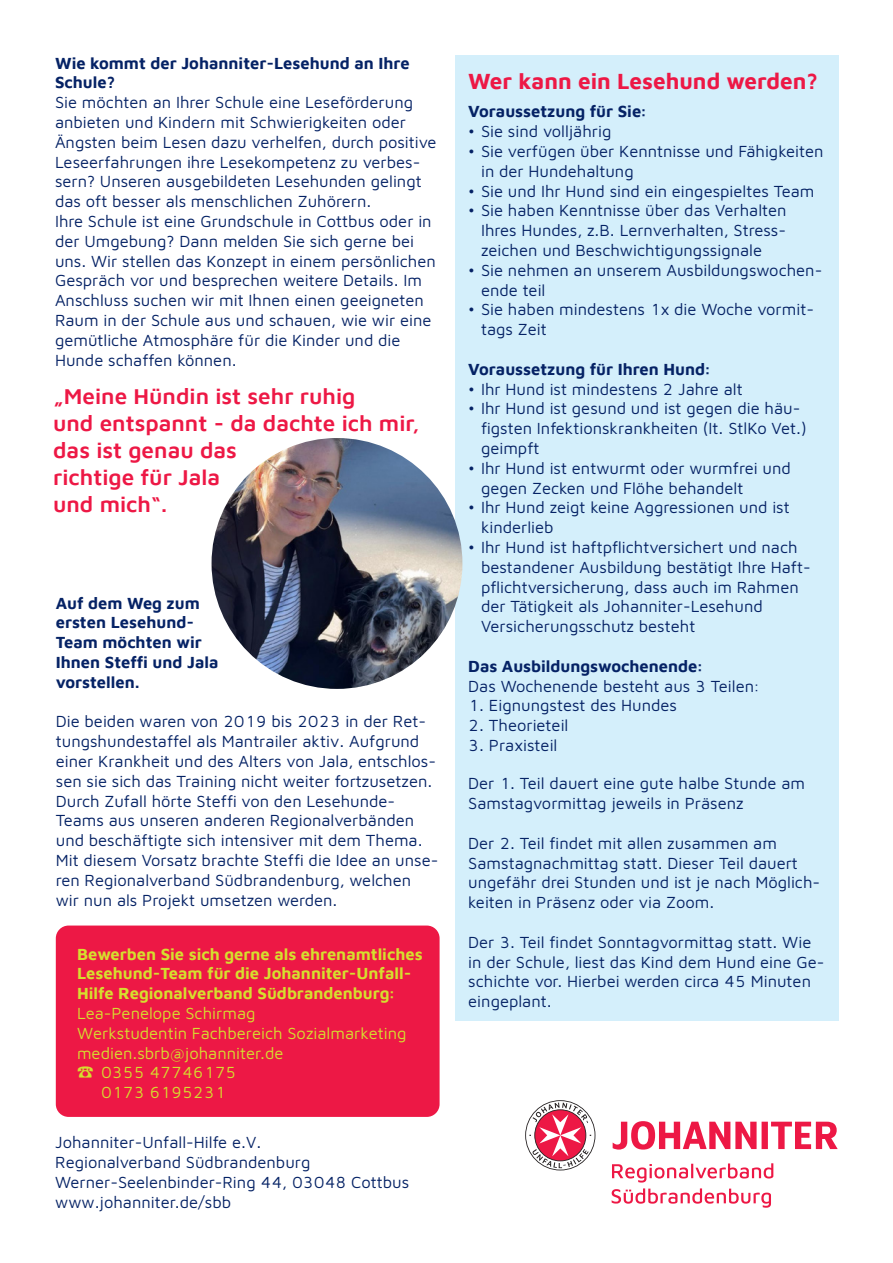
<style>
.page{position:relative;width:893px;height:1263px;background:#fff}
.page>*{position:absolute;margin:0;border:0;box-sizing:border-box;transform-origin:0 0}
.t1{font:600 22.5px "Maven Johanniter";color:#ed1845}
.t2{font:700 22.5px "Maven Johanniter";color:#ed1845}
.t3{font:16.5px/19.8px "Maven Johanniter";color:#052265}
.t4{font:700 16.5px/19.8px "Maven Johanniter";color:#052265}
.t5{font:700 16.5px "Maven Johanniter";color:#d5df2e}
.t6{font:16.5px "Maven Johanniter";color:#d5df2e}
.s1{font-family:"Koz Min Pr 6 N"}
</style>
<div class="page">
<svg style="left:612px;top:1188px;width:159px;height:20px"></svg>
<svg style="left:525px;top:1100px;width:313px;height:82px"></svg>
<div style="left:455px;top:55px;width:384px;height:966px;background:#d4effb"></div>
<div style="left:56px;top:925px;width:384px;height:192px;background:#ed1845;border-radius:13px"></div>
<img style="left:212px;top:438px;width:250px;height:251px;border-radius:125px">
<p class="t4" style="left:55px;top:52px;width:356px">Wie kommt der Johanniter-Lesehund an Ihre<br>Schule?</p>
<p class="t3" style="left:55px;top:92px;width:383px">Sie möchten an Ihrer Schule eine Leseförderung anbieten und Kindern mit Schwierigkeiten oder Ängsten beim Lesen dazu verhelfen, durch positive Leseerfahrungen ihre Lesekompetenz zu verbes&shy;sern? Unseren ausgebildeten Lesehunden gelingt das oft besser als menschlichen Zuhörern.</p>
<p class="t3" style="left:55px;top:210px;width:382px">Ihre Schule ist eine Grundschule in Cottbus oder in der Umgebung? Dann melden Sie sich gerne bei uns. Wir stellen das Konzept in einem persönlichen Gespräch vor und besprechen weitere Details. Im Anschluss suchen wir mit Ihnen einen geeigneten Raum in der Schule aus und schauen, wie wir eine gemütliche Atmosphäre für die Kinder und die Hunde schaffen können.</p>
<p class="t1" style="left:53px;top:380px;width:304px">„Meine Hündin ist sehr ruhig</p>
<p class="t1" style="left:53px;top:407px;width:368px">und entspannt - da dachte ich mir,</p>
<p class="t1" style="left:53px;top:434px;width:185px">das ist genau das</p>
<p class="t1" style="left:53px;top:461px;width:169px">richtige für Jala</p>
<p class="t1" style="left:53px;top:488px;width:116px">und mich“.</p>
<p class="t4" style="left:56px;top:592px;width:164px">Auf dem Weg zum ersten Lesehund-<br>Team möchten wir<br>Ihnen Steffi und Jala vorstellen.</p>
<p class="t3" style="left:56px;top:711px;width:384px">Die beiden waren von 2019 bis 2023 in der Ret&shy;tungshundestaffel als Mantrailer aktiv. Aufgrund einer Krankheit und des Alters von Jala, entschlos&shy;sen sie sich das Training nicht weiter fortzusetzen.<br>Durch Zufall hörte Steffi von den Lesehunde-Teams aus unseren anderen Regionalverbänden und beschäftigte sich intensiver mit dem Thema.<br>Mit diesem Vorsatz brachte Steffi die Idee an unse&shy;ren Regionalverband Südbrandenburg, welchen wir nun als Projekt umsetzen werden.</p>
<p class="t5" style="left:77px;top:942px;width:347px">Bewerben Sie sich gerne als ehrenamtliches</p>
<p class="t5" style="left:77px;top:962px;width:336px">Lesehund-Team für die Johanniter-Unfall-</p>
<p class="t5" style="left:77px;top:982px;width:319px">Hilfe Regionalverband Südbrandenburg:</p>
<p class="t6" style="left:77px;top:1002px;width:180px">Lea-Penelope Schirmag</p>
<p class="t6" style="left:77px;top:1022px;width:331px">Werkstudentin Fachbereich Sozialmarketing</p>
<p class="t6" style="left:77px;top:1042px;width:208px">medien.sbrb@johanniter.de</p>
<p class="t6" style="left:77px;top:1061px;width:161px"><span class="s1">☎</span> 0355 47746175</p>
<p class="t6" style="left:101px;top:1081px;width:126px">0173 6195231</p>
<p class="t3" style="left:55px;top:1132px;width:208px">Johanniter-Unfall-Hilfe e.V.</p>
<p class="t3" style="left:55px;top:1151px;width:257px">Regionalverband Südbrandenburg</p>
<p class="t3" style="left:55px;top:1171px;width:356px">Werner-Seelenbinder-Ring 44, 03048 Cottbus</p>
<p class="t3" style="left:55px;top:1191px;width:177px">www.johanniter.de/sbb</p>
<p class="t2" style="left:468px;top:65px;width:351px">Wer kann ein Lesehund werden?</p>
<p class="t4" style="left:468px;top:101px;width:179px">Voraussetzung für Sie:</p>
<p class="t3" style="left:468px;top:121px;width:145px">• Sie sind volljährig</p>
<p class="t3" style="left:481px;top:140px;width:344px;text-indent:-13px">• Sie verfügen über Kenntnisse und Fähigkeiten in der Hundehaltung</p>
<p class="t3" style="left:468px;top:180px;width:348px">• Sie und Ihr Hund sind ein eingespieltes Team</p>
<p class="t3" style="left:481px;top:200px;width:307px;text-align:justify;text-indent:-13px">• Sie haben Kenntnisse über das Verhalten Ihres Hundes, z.B. Lernverhalten, Stress&shy;zeichen und Beschwichtigungssignale</p>
<p class="t3" style="left:481px;top:259px;width:343px;text-indent:-13px">• Sie nehmen an unserem Ausbildungswochen&shy;ende teil</p>
<p class="t3" style="left:481px;top:299px;width:334px;text-indent:-13px">• Sie haben mindestens 1x die Woche vormit&shy;tags Zeit</p>
<p class="t4" style="left:468px;top:358px;width:243px">Voraussetzung für Ihren Hund:</p>
<p class="t3" style="left:468px;top:378px;width:276px">• Ihr Hund ist mindestens 2 Jahre alt</p>
<p class="t3" style="left:481px;top:398px;width:327px;text-indent:-13px">• Ihr Hund ist gesund und ist gegen die häu&shy;figsten Infektionskrankheiten (It. StlKo Vet.) geimpft</p>
<p class="t3" style="left:481px;top:457px;width:311px;text-indent:-13px">• Ihr Hund ist entwurmt oder wurmfrei und gegen Zecken und Flöhe behandelt</p>
<p class="t3" style="left:481px;top:497px;width:310px;text-indent:-13px">• Ihr Hund zeigt keine Aggressionen und ist kinderlieb</p>
<p class="t3" style="left:481px;top:536px;width:331px;text-indent:-13px">• Ihr Hund ist haftpflichtversichert und nach bestandener Ausbildung bestätigt Ihre Haft&shy;pflichtversicherung, dass auch im Rahmen der Tätigkeit als Johanniter-Lesehund Versicherungsschutz besteht</p>
<p class="t4" style="left:468px;top:655px;width:236px">Das Ausbildungswochenende:</p>
<p class="t3" style="left:468px;top:675px;width:292px">Das Wochenende besteht aus 3 Teilen:</p>
<p class="t3" style="left:468px;top:695px;width:210px">1. Eignungstest des Hundes</p>
<p class="t3" style="left:468px;top:715px;width:102px">2. Theorieteil</p>
<p class="t3" style="left:468px;top:734px;width:91px">3. Praxisteil</p>
<p class="t3" style="left:468px;top:773px;width:338px">Der 1. Teil dauert eine gute halbe Stunde am<br>Samstagvormittag jeweils in Präsenz</p>
<p class="t3" style="left:468px;top:832px;width:353px">Der 2. Teil findet mit allen zusammen am Samstagnachmittag statt. Dieser Teil dauert ungefähr drei Stunden und ist je nach Möglich&shy;keiten in Präsenz oder via Zoom.</p>
<p class="t3" style="left:468px;top:931px;width:358px">Der 3. Teil findet Sonntagvormittag statt. Wie in der Schule, liest das Kind dem Hund eine Ge&shy;schichte vor. Hierbei werden circa 45 Minuten eingeplant.</p>
</div>
